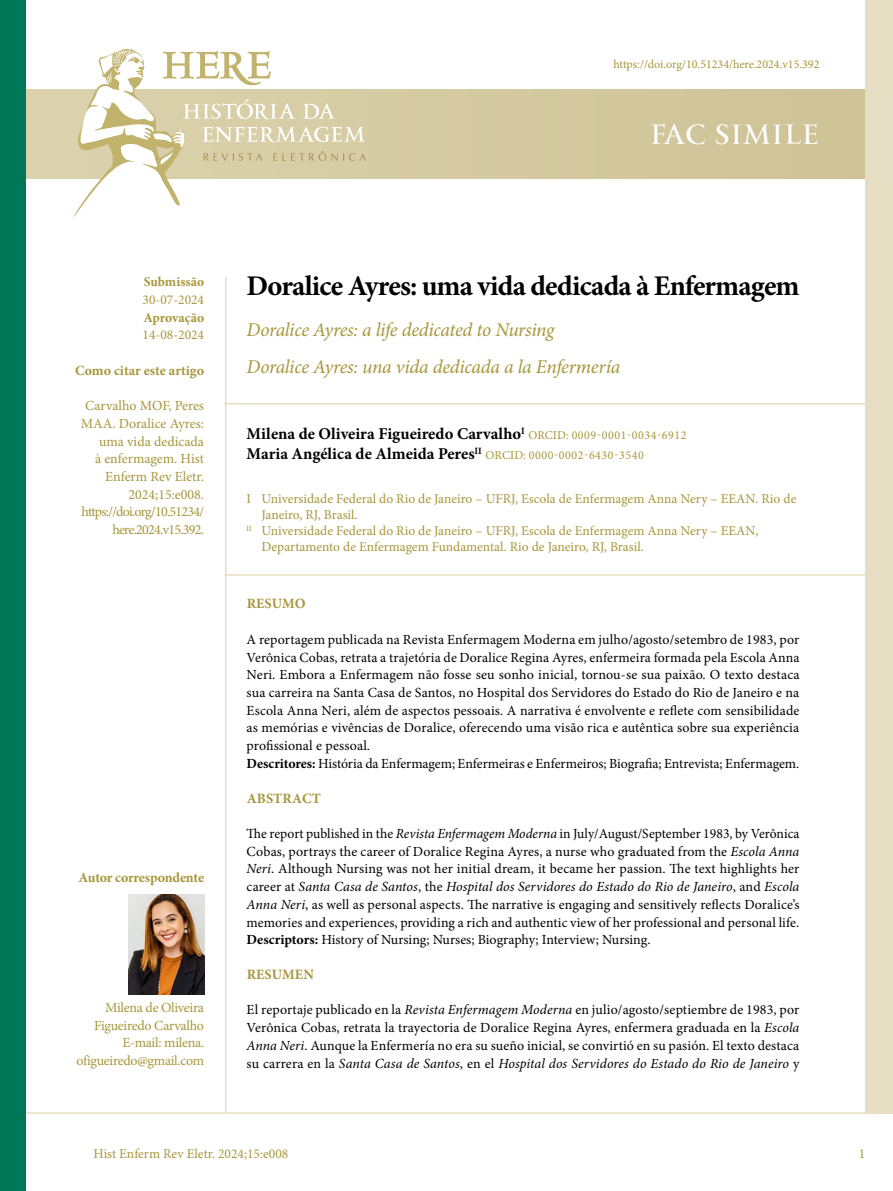
<style>
.page{position:relative;width:893px;height:1191px;background:#fff}
.page>*{position:absolute;margin:0;border:0;box-sizing:border-box;transform-origin:0 0}
.t1{font:700 28.5px "Minion Pro";letter-spacing:-.03em;color:#000}
.t2{font:27px "PF Monumenta Pro";letter-spacing:-.005em;color:#fff}
.t3{font:italic 19.5px/36.8px "Minion Pro";letter-spacing:-.02em;color:#a7963a}
.t4{font:700 16.5px "Minion Pro";color:#000}
.t5{font:700 14.25px "Minion Pro";letter-spacing:.01em;color:#a7963a}
.t6{font:13.95px/17.7px "Minion Pro";letter-spacing:.01em;color:#000;text-align:justify}
.t7{font:13.95px/17.7px "Minion Pro";letter-spacing:-.015em;color:#a7963a;text-align:right}
.t8{font:700 13.95px "Minion Pro";letter-spacing:-.01em;color:#a7963a}
.t9{font:13.5px "Minion Pro";color:#a7963a}
.t10{font:700 13.5px "Minion Pro";color:#a7963a}
.t11{font:12px "Minion Pro";letter-spacing:.045em;color:#a7963a}
.t12{font:12px "Minion Pro";letter-spacing:.01em;color:#a7963a}
.s1{font-weight:700}
.s2{font-style:italic}
</style>
<div class="page">
<svg style="left:26px;top:89px;width:839px;height:90px;background:#d2c89e"></svg>
<hr style="left:225px;top:276px;width:1px;height:837px;background:#e6dec3">
<div style="left:865px;top:0;width:28px;height:1113px;background:#e6dec3"></div>
<hr style="left:0;top:1112px;width:893px;height:1px;background:#e6dec3">
<div style="left:0;top:0;width:26px;height:1191px;background:#007858"></div>
<svg style="left:71px;top:49px;width:295px;height:169px"></svg>
<hr style="left:225px;top:403px;width:668px;height:1px;background:#e6dec3">
<hr style="left:225px;top:574px;width:668px;height:2px;background:#e6dec3">
<img style="left:129px;top:894px;width:75px;height:100px">
<p class="t12" style="left:613px;top:56px;width:208px">https://doi.org/10.51234/here.2024.v15.392</p>
<h2 class="t2" style="left:650px;top:117px;width:171px">FAC SIMILE</h2>
<p class="t10" style="left:144px;top:272px;width:62px">Submissão</p>
<p class="t9" style="left:143px;top:291px;width:63px">30-07-2024</p>
<p class="t10" style="left:144px;top:308px;width:62px">Aprovação</p>
<p class="t9" style="left:143px;top:326px;width:63px">14-08-2024</p>
<p class="t8" style="left:75px;top:360px;width:131px">Como citar este artigo</p>
<p class="t7" style="left:81px;top:397px;width:125px">Carvalho MOF, Peres<br>MAA. Doralice Ayres: uma vida dedicada<br>à enfermagem. Hist<br>Enferm Rev Eletr.<br>2024;15:e008. https://doi.org/10.51234/ here.2024.v15.392.</p>
<p class="t8" style="left:79px;top:868px;width:127px">Autor correspondente</p>
<p class="t7" style="left:76px;top:998px;width:129px">Milena de Oliveira<br>Figueiredo Carvalho<br>E-mail: milena. ofigueiredo@gmail.com</p>
<h1 class="t1" style="left:247px;top:266px;width:554px">Doralice Ayres: uma vida dedicada à Enfermagem</h1>
<h3 class="t3" style="left:247px;top:311px;width:375px">Doralice Ayres: a life dedicated to Nursing<br>Doralice Ayres: una vida dedicada a la Enfermería</h3>
<p class="t4" style="left:247px;top:422px;width:280px">Milena de Oliveira Figueiredo Carvalho<sup>I</sup></p>
<p class="t11" style="left:528px;top:427px;width:160px">ORCID: 0009-0001-0034-6912</p>
<p class="t4" style="left:247px;top:442px;width:237px">Maria Angélica de Almeida Peres<sup>II</sup></p>
<p class="t11" style="left:486px;top:447px;width:160px">ORCID: 0000-0002-6430-3540</p>
<p class="t9" style="left:247px;top:489px;width:551px">I Universidade Federal do Rio de Janeiro – UFRJ, Escola de Enfermagem Anna Nery – EEAN. Rio de</p>
<p class="t9" style="left:261px;top:505px;width:98px">Janeiro, RJ, Brasil.</p>
<p class="t9" style="left:247px;top:521px;width:513px"><sup>II</sup> Universidade Federal do Rio de Janeiro – UFRJ, Escola de Enfermagem Anna Nery – EEAN,</p>
<p class="t9" style="left:261px;top:538px;width:384px">Departamento de Enfermagem Fundamental. Rio de Janeiro, RJ, Brasil.</p>
<p class="t5" style="left:247px;top:594px;width:61px">RESUMO</p>
<p class="t6" style="left:247px;top:630px;width:554px;text-align:left">A reportagem publicada na Revista Enfermagem Moderna em julho/agosto/setembro de 1983, por Verônica Cobas, retrata a trajetória de Doralice Regina Ayres, enfermeira formada pela Escola Anna Neri. Embora a Enfermagem não fosse seu sonho inicial, tornou-se sua paixão. O texto destaca sua carreira na Santa Casa de Santos, no Hospital dos Servidores do Estado do Rio de Janeiro e na Escola Anna Neri, além de aspectos pessoais. A narrativa é envolvente e reflete com sensibilidade as memórias e vivências de Doralice, oferecendo uma visão rica e autêntica sobre sua experiência profissional e pessoal.<br><span class="s1">Descritores:</span> História da Enfermagem; Enfermeiras e Enfermeiros; Biografia; Entrevista; Enfermagem.</p>
<p class="t5" style="left:247px;top:788px;width:76px">ABSTRACT</p>
<p class="t6" style="left:247px;top:824px;width:554px">The report published in the <span class="s2">Revista Enfermagem Moderna</span> in July/August/September 1983, by Verônica Cobas, portrays the career of Doralice Regina Ayres, a nurse who graduated from the <span class="s2">Escola Anna Neri</span>. Although Nursing was not her initial dream, it became her passion. The text highlights her career at <span class="s2">Santa Casa de Santos</span>, the <span class="s2">Hospital dos Servidores do Estado do Rio de Janeiro</span>, and <span class="s2">Escola Anna Neri</span>, as well as personal aspects. The narrative is engaging and sensitively reflects Doralice’s memories and experiences, providing a rich and authentic view of her professional and personal life.<br><span class="s1">Descriptors:</span> History of Nursing; Nurses; Biography; Interview; Nursing.</p>
<p class="t5" style="left:247px;top:964px;width:69px">RESUMEN</p>
<p class="t6" style="left:247px;top:1001px;width:554px">El reportaje publicado en la <span class="s2">Revista Enfermagem Moderna</span> en julio/agosto/septiembre de 1983, por Verônica Cobas, retrata la trayectoria de Doralice Regina Ayres, enfermera graduada en la <span class="s2">Escola Anna Neri</span>. Aunque la Enfermería no era su sueño inicial, se convirtió en su pasión. El texto destaca su carrera en la <span class="s2">Santa Casa de Santos</span>, en el <span class="s2">Hospital dos Servidores do Estado do Rio de Janeiro</span> y</p>
<p class="t9" style="left:94px;top:1144px;width:196px">Hist Enferm Rev Eletr. 2024;15:e008</p>
<p class="t9" style="left:859px;top:1144px;width:8px">1</p>
</div>
